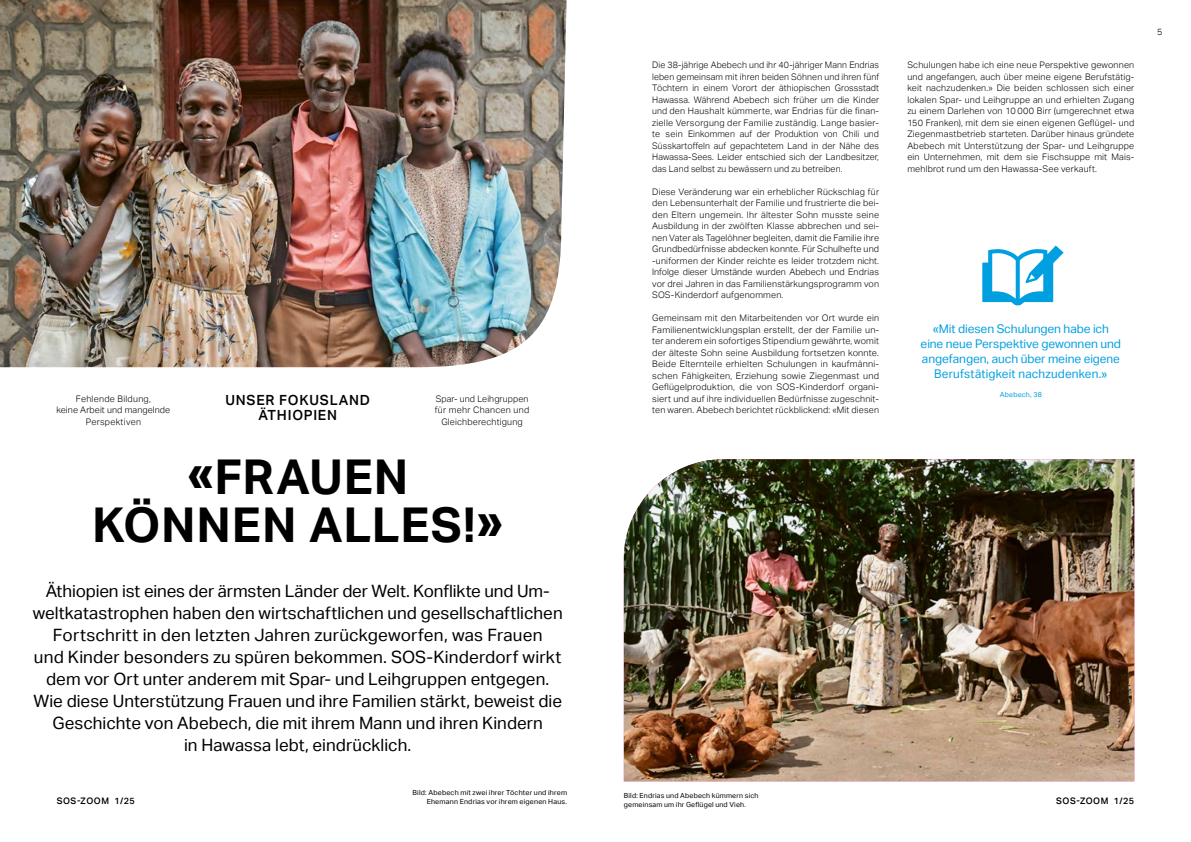
<style>
.page{position:relative;width:1191px;height:842px;background:#fff}
.page>*{position:absolute;margin:0;border:0;box-sizing:border-box;transform-origin:0 0}
.t1{font:700 48px/48px "Aktiv Grotesk";letter-spacing:.015em;color:#000;text-align:center}
.t2{font:17px/22px "Aktiv Grotesk";letter-spacing:.005em;color:#000;text-align:center}
.t3{font:500 14px/15px "Aktiv Grotesk";letter-spacing:.055em;color:#000;text-align:center}
.t4{font:12px/15px "Aktiv Grotesk";letter-spacing:-.005em;color:#009fe0;text-align:center}
.t5{font:300 9px/11.5px "Aktiv Grotesk";letter-spacing:.02em;color:#000;text-align:justify}
.t6{font:500 9px "Aktiv Grotesk";letter-spacing:.065em;color:#000}
.t7{font:7px/9.5px "Aktiv Grotesk";letter-spacing:.03em;color:#000;text-align:right}
.t8{font:7px "Aktiv Grotesk";letter-spacing:.025em;color:#009fe0}
</style>
<div class="page">
<img style="left:0;top:0;width:566px;height:367px">
<img style="left:624px;top:459px;width:510px;height:322px">
<svg style="left:982px;top:246px;width:81px;height:60px"></svg>
<p class="t5" style="left:57px;top:393px;width:115px;text-align:center">Fehlende Bildung,<br>keine Arbeit und mangelnde<br>Perspektiven</p>
<h3 class="t3" style="left:225px;top:393px;width:146px">UNSER FOKUSLAND<br>ÄTHIOPIEN</h3>
<p class="t5" style="left:435px;top:393px;width:96px;text-align:center">Spar- und Leihgruppen für mehr Chancen und<br>Gleichberechtigung</p>
<h1 class="t1" style="left:92px;top:453px;width:413px">«FRAUEN<br>KÖNNEN ALLES!»</h1>
<p class="t2" style="left:33px;top:580px;width:531px">Äthiopien ist eines der ärmsten Länder der Welt. Konflikte und Um&shy;weltkatastrophen haben den wirtschaftlichen und gesellschaftlichen Fortschritt in den letzten Jahren zurückgeworfen, was Frauen<br>und Kinder besonders zu spüren bekommen. SOS-Kinderdorf wirkt dem vor Ort unter anderem mit Spar- und Leihgruppen entgegen.<br>Wie diese Unterstützung Frauen und ihre Familien stärkt, beweist die Geschichte von Abebech, die mit ihrem Mann und ihren Kindern<br>in Hawassa lebt, eindrücklich.</p>
<p class="t5" style="left:652px;top:59px;width:228px">Die 38-jährige Abebech und ihr 40-jähriger Mann Endrias leben gemeinsam mit ihren beiden Söhnen und ihren fünf Töchtern in einem Vorort der äthiopischen Grossstadt Hawassa. Während Abebech sich früher um die Kinder und den Haushalt kümmerte, war Endrias für die finan&shy;zielle Versorgung der Familie zuständig. Lange basier&shy;te sein Einkommen auf der Produktion von Chili und Süsskartoffeln auf gepachtetem Land in der Nähe des Hawassa-Sees. Leider entschied sich der Landbesitzer, das Land selbst zu bewässern und zu betreiben.</p>
<p class="t5" style="left:652px;top:186px;width:228px">Diese Veränderung war ein erheblicher Rückschlag für den Lebensunterhalt der Familie und frustrierte die bei&shy;den Eltern ungemein. Ihr ältester Sohn musste seine Ausbildung in der zwölften Klasse abbrechen und sei&shy;nen Vater als Tagelöhner begleiten, damit die Familie ihre Grundbedürfnisse abdecken konnte. Für Schulhefte und -uniformen der Kinder reichte es leider trotzdem nicht.<br>Infolge dieser Umstände wurden Abebech und Endrias vor drei Jahren in das Familienstärkungsprogramm von SOS-Kinderdorf aufgenommen.</p>
<p class="t5" style="left:652px;top:312px;width:228px">Gemeinsam mit den Mitarbeitenden vor Ort wurde ein Familienentwicklungsplan erstellt, der der Familie un&shy;ter anderem ein sofortiges Stipendium gewährte, womit der älteste Sohn seine Ausbildung fortsetzen konnte.<br>Beide Elternteile erhielten Schulungen in kaufmänni&shy;schen Fähigkeiten, Erziehung sowie Ziegenmast und Geflügelproduktion, die von SOS-Kinderdorf organi&shy;siert und auf ihre individuellen Bedürfnisse zugeschnit&shy;ten waren. Abebech berichtet rückblickend: «Mit diesen</p>
<p class="t5" style="left:907px;top:59px;width:228px">Schulungen habe ich eine neue Perspektive gewonnen und angefangen, auch über meine eigene Berufstätig&shy;keit nachzudenken.» Die beiden schlossen sich einer lokalen Spar- und Leihgruppe an und erhielten Zugang zu einem Darlehen von 10 000 Birr (umgerechnet etwa 150 Franken), mit dem sie einen eigenen Geflügel- und Ziegenmastbetrieb starteten. Darüber hinaus gründete Abebech mit Unterstützung der Spar- und Leihgruppe ein Unternehmen, mit dem sie Fischsuppe mit Mais&shy;mehlbrot rund um den Hawassa-See verkauft.</p>
<h3 class="t4" style="left:920px;top:321px;width:202px">«Mit diesen Schulungen habe ich eine neue Perspektive gewonnen und angefangen, auch über meine eigene Berufstätigkeit nachzudenken.»</h3>
<p class="t8" style="left:1000px;top:390px;width:43px">Abebech, 38</p>
<p class="t7" style="left:412px;top:788px;width:156px">Bild: Abebech mit zwei ihrer Töchter und ihrem<br>Ehemann Endrias vor ihrem eigenen Haus.</p>
<p class="t7" style="left:624px;top:791px;width:136px;text-align:left">Bild: Endrias und Abebech kümmern sich gemeinsam um ihr Geflügel und Vieh.</p>
<p class="t6" style="left:57px;top:796px;width:80px">SOS-ZOOM 1/25</p>
<p class="t6" style="left:1056px;top:796px;width:80px">SOS-ZOOM 1/25</p>
<p class="t5" style="left:1157px;top:26px;width:7px">5</p>
</div>
